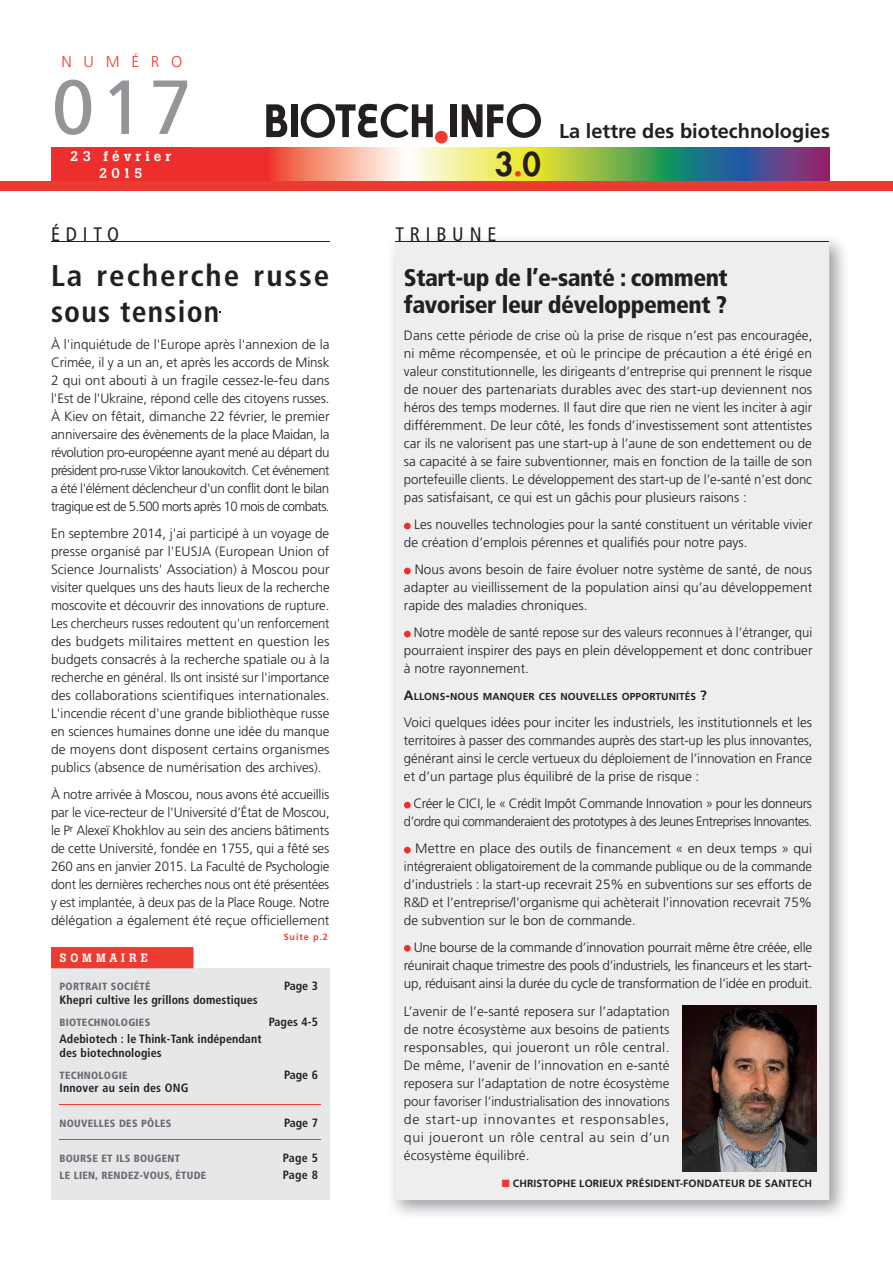
<style>
.page{position:relative;width:893px;height:1263px;background:#fff}
.page>*{position:absolute;margin:0;border:0;box-sizing:border-box;transform-origin:0 0}
.t1{font:76.5px "Frutiger LT Std";color:#939598}
.t2{font:800 31.8px "Futura Std";color:#231f20}
.t3{font:700 condensed 30px/36px "Frutiger LT Std";letter-spacing:.06em;color:#231f20;scale:1.04 1}
.t4{font:900 condensed 24px/27px "Frutiger LT Std";letter-spacing:-.02em;color:#231f20}
.t5{font:700 19.95px "Frutiger LT Std";color:#231f20}
.t6{font:condensed 19.5px "Frutiger LT Std";letter-spacing:.3em;color:#231f20}
.t7{font:300 15.6px "Frutiger LT Std";letter-spacing:.75em;color:#ee3b32}
.t8{font:500 13.8px/16.6px "Boton";letter-spacing:.3em;color:#fff;text-align:center}
.t9{font:300 13.5px/18px "Frutiger LT Std";color:#231f20;text-align:justify}
.t10{font:300 13.5px/18px "Frutiger LT Std";letter-spacing:-.035em;color:#231f20;text-align:right}
.t11{font:700 condensed 12px/13.5px "Frutiger LT Std";letter-spacing:.005em;color:#231f20}
.t12{font:500 12px "Boton";letter-spacing:.32em;color:#fff}
.t13{font:900 condensed 10.5px "Frutiger LT Std";letter-spacing:.025em;color:#6c6d70}
.t14{font:700 10.5px "Frutiger LT Std";letter-spacing:.01em;color:#231f20}
.t15{font:700 10.2px "Frutiger LT Std";letter-spacing:.015em;color:#231f20}
.t16{font:700 9px "Frutiger LT Std";letter-spacing:.1em;color:#ee3b32}
.s1{color:#ee3b32}
.s2{font-size:13.5px}
</style>
<div class="page">
<img style="left:392px;top:239px;width:453px;height:976px">
<div style="left:395px;top:242px;width:434px;height:958px;background:#eeeeef"></div>
<div style="left:82px;top:147px;width:184px;height:35px;background:#ee2e2c"></div>
<svg style="left:266px;top:147px;width:563px;height:34px;background:#a8a47b"></svg>
<svg style="left:266px;top:104px;width:21px;height:33px"></svg>
<div style="left:291px;top:104px;width:6px;height:33px;background:#231f20"></div>
<svg style="left:301px;top:104px;width:132px;height:34px"></svg>
<div style="left:435px;top:131px;width:13px;height:13px;background:#ee3b32;border-radius:50%"></div>
<div style="left:450px;top:104px;width:6px;height:33px;background:#231f20"></div>
<svg style="left:462px;top:104px;width:79px;height:34px"></svg>
<hr style="left:51px;top:241px;width:279px;height:1px;background:#231f20">
<hr style="left:395px;top:241px;width:434px;height:1px;background:#231f20">
<div style="left:404px;top:523px;width:7px;height:6px;background:#ee2e2c;border-radius:50%"></div>
<div style="left:404px;top:568px;width:7px;height:6px;background:#ee2e2c;border-radius:50%"></div>
<div style="left:404px;top:631px;width:7px;height:6px;background:#ee2e2c;border-radius:50%"></div>
<div style="left:404px;top:802px;width:7px;height:6px;background:#ee2e2c;border-radius:50%"></div>
<div style="left:404px;top:847px;width:7px;height:6px;background:#ee2e2c;border-radius:50%"></div>
<div style="left:404px;top:945px;width:7px;height:7px;background:#ee2e2c;border-radius:50%"></div>
<div style="left:51px;top:969px;width:279px;height:231px;background:#e6e7e9"></div>
<hr style="left:60px;top:1104px;width:261px;height:1px;background:#ee3b32">
<hr style="left:60px;top:1139px;width:261px;height:1px;background:#ee3b32">
<div style="left:51px;top:947px;width:142px;height:21px;background:#ee3b32"></div>
<div style="left:51px;top:147px;width:140px;height:35px;background:#ee2e2c"></div>
<div style="left:0;top:181px;width:892px;height:9px;background:#ee3b32"></div>
<img style="left:682px;top:1006px;width:135px;height:165px">
<p class="t7" style="left:62px;top:53px;width:122px">NUMÉRO</p>
<h1 class="t1" style="left:52px;top:62px;width:142px">017</h1>
<p class="t8" style="left:70px;top:148px;width:103px">23 février<br>2015</p>
<h3 class="t6" style="left:51px;top:223px;width:70px">ÉDITO</h3>
<h3 class="t3" style="left:51px;top:258px;width:269px">La recherche russe sous tension</h3>
<p class="t9" style="left:51px;top:336px;width:280px">À l'inquiétude de l'Europe après l'annexion de la Crimée, il y a un an, et après les accords de Minsk 2 qui ont abouti à un fragile cessez-le-feu dans l'Est de l'Ukraine, répond celle des citoyens russes.<br>À Kiev on fêtait, dimanche 22 février, le premier anniversaire des évènements de la place Maidan, la révolution pro-européenne ayant mené au départ du président pro-russe Viktor Ianoukovitch. Cet événement a été l'élément déclencheur d'un conflit dont le bilan tragique est de 5.500 morts après 10 mois de combats.</p>
<p class="t9" style="left:51px;top:525px;width:280px">En septembre 2014, j'ai participé à un voyage de presse organisé par l'EUSJA (European Union of Science Journalists' Association) à Moscou pour visiter quelques uns des hauts lieux de la recherche moscovite et découvrir des innovations de rupture.<br>Les chercheurs russes redoutent qu'un renforcement des budgets militaires mettent en question les budgets consacrés à la recherche spatiale ou à la recherche en général. Ils ont insisté sur l'importance des collaborations scientifiques internationales.<br>L'incendie récent d'une grande bibliothèque russe en sciences humaines donne une idée du manque de moyens dont disposent certains organismes publics (absence de numérisation des archives).</p>
<p class="t9" style="left:51px;top:786px;width:280px">À notre arrivée à Moscou, nous avons été accueillis par le vice-recteur de l'Université d’État de Moscou, le P<sup>r</sup> Alexeï Khokhlov au sein des anciens bâtiments de cette Université, fondée en 1755, qui a fêté ses 260 ans en janvier 2015. La Faculté de Psychologie dont les dernières recherches nous ont été présentées y est implantée, à deux pas de la Place Rouge. Notre délégation a également été reçue officiellement</p>
<p class="t16" style="left:284px;top:932px;width:46px">Suite p.2</p>
<p class="t12" style="left:60px;top:950px;width:90px">SOMMAIRE</p>
<p class="t13" style="left:60px;top:980px;width:92px">PORTRAIT SOCIÉTÉ</p>
<p class="t11" style="left:284px;top:979px;width:35px">Page 3</p>
<p class="t11" style="left:60px;top:993px;width:200px">Khepri cultive les grillons domestiques</p>
<p class="t13" style="left:60px;top:1016px;width:92px">BIOTECHNOLOGIES</p>
<p class="t11" style="left:269px;top:1015px;width:51px">Pages 4-5</p>
<p class="t11" style="left:60px;top:1032px;width:204px">Adebiotech : le Think-Tank indépendant des biotechnologies</p>
<p class="t13" style="left:60px;top:1069px;width:69px">TECHNOLOGIE</p>
<p class="t11" style="left:284px;top:1068px;width:35px">Page 6</p>
<p class="t11" style="left:60px;top:1081px;width:131px">Innover au sein des ONG</p>
<p class="t13" style="left:60px;top:1117px;width:113px">NOUVELLES DES PÔLES</p>
<p class="t11" style="left:284px;top:1116px;width:35px">Page 7</p>
<p class="t13" style="left:60px;top:1152px;width:122px">BOURSE ET ILS BOUGENT</p>
<p class="t11" style="left:283px;top:1151px;width:37px">Page 5</p>
<p class="t13" style="left:60px;top:1169px;width:148px">LE LIEN, RENDEZ-VOUS, ÉTUDE</p>
<p class="t11" style="left:283px;top:1168px;width:37px">Page 8</p>
<h2 class="t2" style="left:495px;top:144px;width:48px">3<span class="s1">.</span>0</h2>
<h3 class="t5" style="left:559px;top:119px;width:272px">La lettre des biotechnologies</h3>
<h3 class="t6" style="left:395px;top:223px;width:103px">TRIBUNE</h3>
<h3 class="t4" style="left:404px;top:264px;width:325px">Start-up de l’e-santé : comment favoriser leur développement ?</h3>
<p class="t9" style="left:404px;top:327px;width:410px">Dans cette période de crise où la prise de risque n’est pas encouragée, ni même récompensée, et où le principe de précaution a été érigé en valeur constitutionnelle, les dirigeants d’entreprise qui prennent le risque de nouer des partenariats durables avec des start-up deviennent nos héros des temps modernes. Il faut dire que rien ne vient les inciter à agir différemment. De leur côté, les fonds d’investissement sont attentistes car ils ne valorisent pas une start-up à l’aune de son endettement ou de sa capacité à se faire subventionner, mais en fonction de la taille de son portefeuille clients. Le développement des start-up de l’e-santé n’est donc pas satisfaisant, ce qui est un gâchis pour plusieurs raisons :</p>
<p class="t9" style="left:404px;top:516px;width:410px;text-indent:10px">Les nouvelles technologies pour la santé constituent un véritable vivier de création d’emplois pérennes et qualifiés pour notre pays.</p>
<p class="t9" style="left:404px;top:561px;width:410px;text-indent:11px">Nous avons besoin de faire évoluer notre système de santé, de nous adapter au vieillissement de la population ainsi qu’au développement rapide des maladies chroniques.</p>
<p class="t9" style="left:404px;top:624px;width:410px;text-indent:10px">Notre modèle de santé repose sur des valeurs reconnues à l’étranger, qui pourraient inspirer des pays en plein développement et donc contribuer à notre rayonnement.</p>
<p class="t15" style="left:404px;top:691px;width:305px"><span class="s2">A</span>LLONS<span class="s2">-</span>NOUS MANQUER CES NOUVELLES OPPORTUNITÉS <span class="s2">?</span></p>
<p class="t9" style="left:404px;top:714px;width:410px">Voici quelques idées pour inciter les industriels, les institutionnels et les territoires à passer des commandes auprès des start-up les plus innovantes, générant ainsi le cercle vertueux du déploiement de l’innovation en France et d’un partage plus équilibré de la prise de risque :</p>
<p class="t10" style="left:404px;top:795px;width:410px">Créer le CICI, le « Crédit Impôt Commande Innovation » pour les donneurs d’ordre qui commanderaient des prototypes à des Jeunes Entreprises Innovantes.</p>
<p class="t9" style="left:404px;top:840px;width:410px;text-indent:11px">Mettre en place des outils de financement « en deux temps » qui intégreraient obligatoirement de la commande publique ou de la commande d’industriels : la start-up recevrait 25% en subventions sur ses efforts de R&amp;D et l’entreprise/l’organisme qui achèterait l’innovation recevrait 75% de subvention sur le bon de commande.</p>
<p class="t9" style="left:404px;top:939px;width:410px;text-indent:10px">Une bourse de la commande d’innovation pourrait même être créée, elle réunirait chaque trimestre des pools d’industriels, les financeurs et les start&shy;up, réduisant ainsi la durée du cycle de transformation de l’idée en produit.</p>
<p class="t9" style="left:404px;top:1002px;width:267px">L’avenir de l’e-santé reposera sur l’adaptation de notre écosystème aux besoins de patients responsables, qui joueront un rôle central.<br>De même, l’avenir de l’innovation en e-santé reposera sur l’adaptation de notre écosystème pour favoriser l’industrialisation des innovations de start-up innovantes et responsables, qui joueront un rôle central au sein d’un écosystème équilibré.</p>
<p class="t14" style="left:502px;top:1177px;width:312px"><span class="s1">■</span> CHRISTOPHE LORIEUX PRÉSIDENT-FONDATEUR DE SANTECH</p>
</div>
